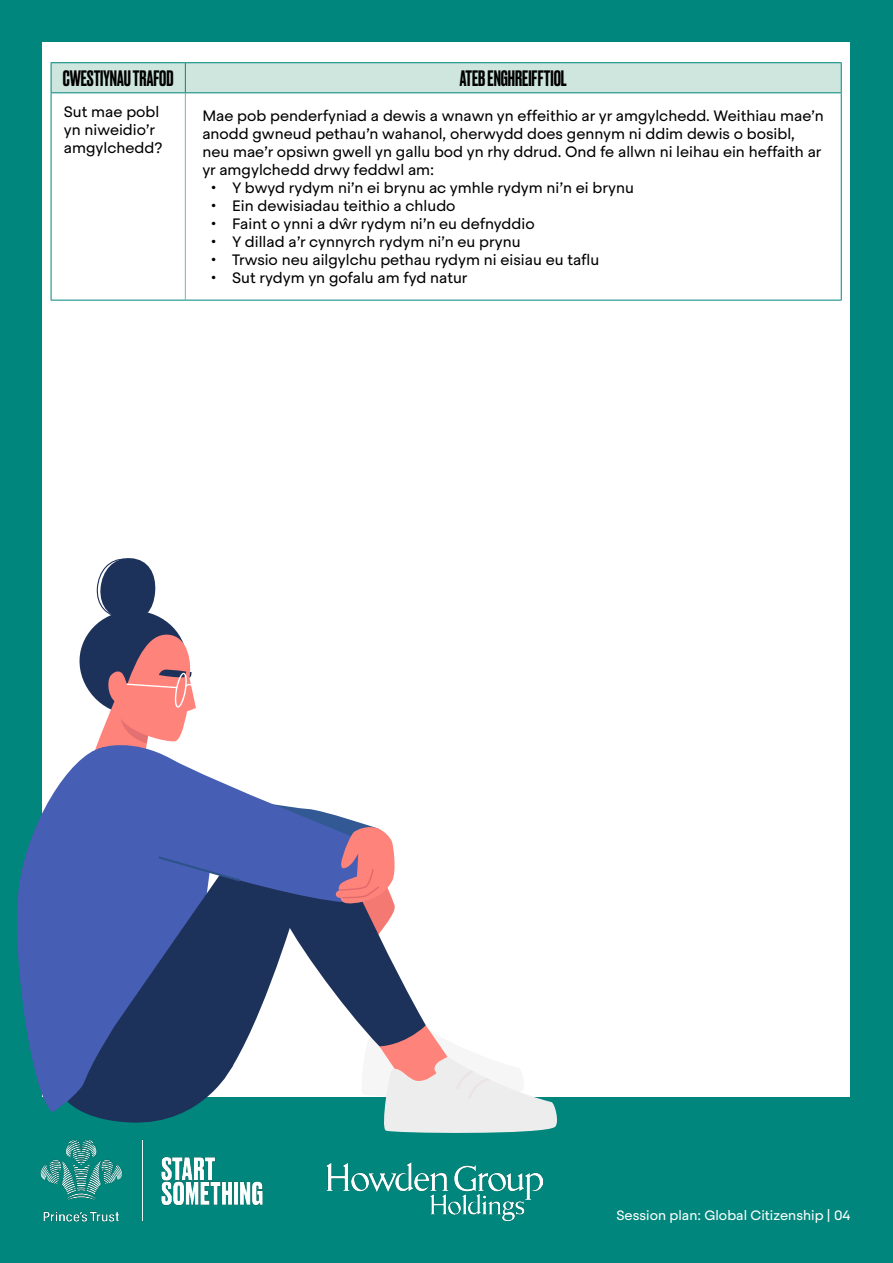
<style>
.page{position:relative;width:893px;height:1263px;background:#00867c}
.page>*{position:absolute;margin:0;border:0;box-sizing:border-box;transform-origin:0 0}
.t1{font:500 21px "Druk";color:#000}
.t2{font:15px/18px "Steradian";color:#000}
.t3{font:13.5px "Steradian";color:#fff}
</style>
<div class="page">
<div style="left:43px;top:43px;width:807px;height:1054px;background:#fff"></div>
<img style="left:40px;top:1140px;width:223px;height:82px">
<img style="left:327px;top:1163px;width:216px;height:57px">
<div style="left:51px;top:63px;width:134px;height:30px;background:#cee6de"></div>
<div style="left:185px;top:63px;width:656px;height:30px;background:#cee6de"></div>
<svg style="left:185px;top:63px;width:1px;height:29px"></svg>
<hr style="left:185px;top:62px;width:657px;height:1px;background:#00867c">
<svg style="left:841px;top:63px;width:1px;height:29px"></svg>
<hr style="left:185px;top:93px;width:1px;height:207px;background:#53c3bf">
<hr style="left:51px;top:62px;width:134px;height:1px;background:#00867c">
<svg style="left:51px;top:63px;width:1px;height:29px"></svg>
<hr style="left:51px;top:92px;width:134px;height:1px;background:#00867c">
<hr style="left:51px;top:93px;width:1px;height:207px;background:#00867c">
<hr style="left:185px;top:92px;width:657px;height:1px;background:#00867c">
<hr style="left:841px;top:93px;width:1px;height:207px;background:#00867c">
<hr style="left:51px;top:300px;width:134px;height:1px;background:#00867c">
<hr style="left:185px;top:300px;width:657px;height:1px;background:#00867c">
<svg style="left:17px;top:742px;width:44px;height:370px;fill:#465eb4"></svg>
<svg style="left:61px;top:558px;width:496px;height:575px"></svg>
<h1 class="t1" style="left:63px;top:64px;width:112px">CWESTIYNAU TRAFOD</h1>
<h1 class="t1" style="left:460px;top:64px;width:108px">ATEB ENGHREIFFTIOL</h1>
<p class="t2" style="left:64px;top:103px;width:100px">Sut mae pobl yn niweidio’r amgylchedd?</p>
<p class="t2" style="left:202px;top:107px;width:623px">Mae pob penderfyniad a dewis a wnawn yn effeithio ar yr amgylchedd. Weithiau mae’n anodd gwneud pethau’n wahanol, oherwydd does gennym ni ddim dewis o bosibl, neu mae’r opsiwn gwell yn gallu bod yn rhy ddrud. Ond fe allwn ni leihau ein heffaith ar yr amgylchedd drwy feddwl am:</p>
<p class="t2" style="left:211px;top:179px;width:424px">• Y bwyd rydym ni’n ei brynu ac ymhle rydym ni’n ei brynu</p>
<p class="t2" style="left:211px;top:197px;width:246px">• Ein dewisiadau teithio a chludo</p>
<p class="t2" style="left:211px;top:215px;width:325px">• Faint o ynni a dŵr rydym ni’n eu defnyddio</p>
<p class="t2" style="left:211px;top:233px;width:311px">• Y dillad a’r cynnyrch rydym ni’n eu prynu</p>
<p class="t2" style="left:211px;top:251px;width:390px">• Trwsio neu ailgylchu pethau rydym ni eisiau eu taflu</p>
<p class="t2" style="left:211px;top:269px;width:258px">• Sut rydym yn gofalu am fyd natur</p>
<p class="t3" style="left:616px;top:1207px;width:236px">Session plan: Global Citizenship | 04</p>
</div>
